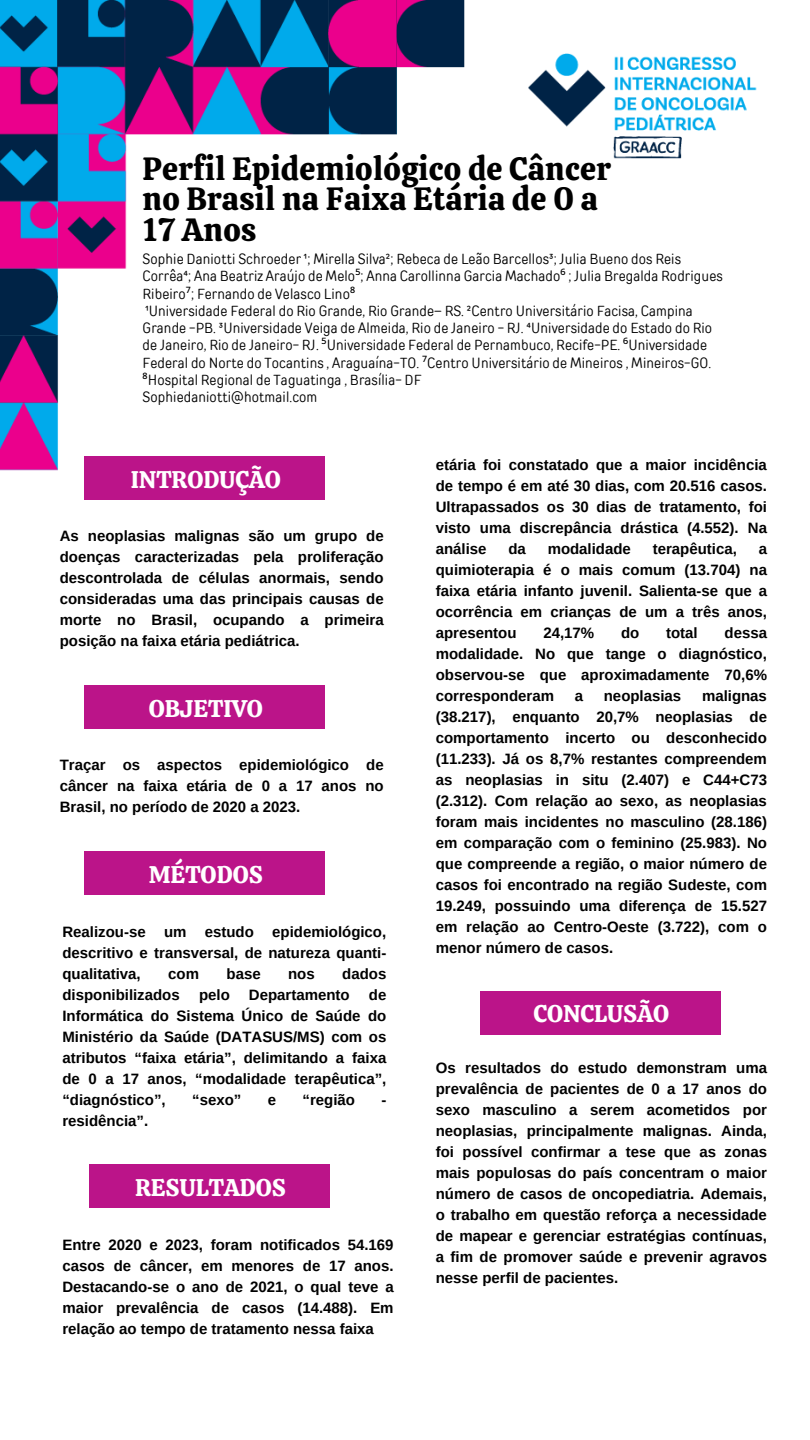
<style>
.page{position:relative;width:810px;height:1440px;background:#fff}
.page>*{position:absolute;margin:0;border:0;box-sizing:border-box;transform-origin:0 0}
.t1{font:32px/30.8px "Calistoga";letter-spacing:.01em;color:#000}
.t2{font:24px "Calistoga";color:#fff}
.t3{font:700 15px/21px "Arimo";color:#000;text-align:justify}
.t4{font:14.5px/17.2px "TT Rounds Condensed";letter-spacing:.01em;color:#000}
.s1{font-family:"Noto Sans"}
</style>
<div class="page">
<img style="left:0;top:0;width:757px;height:1208px">
<p class="t1" style="left:143px;top:153px;width:470px">Perfil Epidemiológico de Câncer no Brasil na Faixa Etária de 0 a<br>17 Anos</p>
<h1 class="t4" style="left:143px;top:250px;width:582px">Sophie Daniotti Schroeder ¹; Mirella Silva²; Rebeca de Leão Barcellos³; Julia Bueno dos Reis<br>Corrêa⁴; Ana Beatriz Araújo de Melo<span class="s1">⁵</span>; Anna Carollinna Garcia Machado<span class="s1">⁶</span> ; Julia Bregalda Rodrigues<br>Ribeiro<span class="s1">⁷</span>; Fernando de Velasco Lino<span class="s1">⁸</span></h1>
<p class="t4" style="left:143px;top:302px;width:571px">¹Universidade Federal do Rio Grande, Rio Grande– RS. ²Centro Universitário Facisa, Campina Grande -PB. ³Universidade Veiga de Almeida, Rio de Janeiro - RJ. ⁴Universidade do Estado do Rio de Janeiro, Rio de Janeiro- RJ. <span class="s1">⁵</span>Universidade Federal de Pernambuco, Recife-PE. <span class="s1">⁶</span>Universidade Federal do Norte do Tocantins , Araguaína-TO. <span class="s1">⁷</span>Centro Universitário de Mineiros , Mineiros-GO.<br><span class="s1">⁸</span>Hospital Regional de Taguatinga , Brasília- DF</p>
<p class="t4" style="left:143px;top:388px;width:176px">Sophiedaniotti@hotmail.com</p>
<p class="t2" style="left:131px;top:464px;width:152px">INTRODUÇÃO</p>
<h2 class="t3" style="left:60px;top:526px;width:325px">As neoplasias malignas são um grupo de doenças caracterizadas pela proliferação descontrolada de células anormais, sendo consideradas uma das principais causas de morte no Brasil, ocupando a primeira posição na faixa etária pediátrica.</h2>
<h2 class="t2" style="left:149px;top:693px;width:116px">OBJETIVO</h2>
<h3 class="t3" style="left:60px;top:755px;width:325px">Traçar os aspectos epidemiológico de câncer na faixa etária de 0 a 17 anos no Brasil, no período de 2020 a 2023.</h3>
<h3 class="t2" style="left:149px;top:859px;width:116px">MÉTODOS</h3>
<h2 class="t3" style="left:62px;top:921px;width:325px">Realizou-se um estudo epidemiológico, descritivo e transversal, de natureza quanti&shy;qualitativa,</h2>
<h2 class="t3" style="left:168px;top:963px;width:32px">com</h2>
<h2 class="t3" style="left:227px;top:963px;width:36px">base</h2>
<h2 class="t3" style="left:288px;top:963px;width:28px">nos</h2>
<h2 class="t3" style="left:342px;top:963px;width:46px">dados</h2>
<h2 class="t3" style="left:62px;top:984px;width:119px">disponibilizados</h2>
<h2 class="t3" style="left:199px;top:984px;width:32px">pelo</h2>
<h2 class="t3" style="left:249px;top:984px;width:102px">Departamento</h2>
<h2 class="t3" style="left:62px;top:984px;width:325px;text-indent:306px">de Informática do Sistema Único de Saúde do Ministério da Saúde (DATASUS/MS) com os atributos “faixa etária”, delimitando a faixa de 0 a 17 anos, “modalidade terapêutica”, “diagnóstico”,</h2>
<h2 class="t3" style="left:192px;top:1089px;width:51px">“sexo”</h2>
<h2 class="t3" style="left:268px;top:1089px;width:10px">e</h2>
<h2 class="t3" style="left:303px;top:1089px;width:54px">“região</h2>
<h2 class="t3" style="left:381px;top:1089px;width:6px">-</h2>
<h2 class="t3" style="left:62px;top:1110px;width:87px">residência”.</h2>
<h2 class="t2" style="left:135px;top:1172px;width:153px">RESULTADOS</h2>
<h3 class="t3" style="left:62px;top:1234px;width:333px">Entre 2020 e 2023, foram notificados 54.169 casos de câncer, em menores de 17 anos.<br>Destacando-se o ano de 2021, o qual teve a maior prevalência de casos (14.488). Em relação ao tempo de tratamento nessa faixa</h3>
<h3 class="t3" style="left:436px;top:455px;width:333px">etária foi constatado que a maior incidência de tempo é em até 30 dias, com 20.516 casos.<br>Ultrapassados os 30 dias de tratamento, foi visto uma discrepância drástica (4.552). Na análise</h3>
<h3 class="t3" style="left:508px;top:539px;width:19px">da</h3>
<h3 class="t3" style="left:548px;top:539px;width:85px">modalidade</h3>
<h3 class="t3" style="left:653px;top:539px;width:86px">terapêutica,</h3>
<h3 class="t3" style="left:436px;top:539px;width:333px;text-indent:323px">a quimioterapia é o mais comum (13.704) na faixa etária infanto juvenil. Salienta-se que a ocorrência em crianças de um a três anos, apresentou</h3>
<h3 class="t3" style="left:436px;top:623px;width:333px;text-indent:289px">dessa modalidade. No que tange o diagnóstico, observou-se que aproximadamente 70,6% corresponderam</h3>
<h3 class="t3" style="left:543px;top:623px;width:52px">24,17%</h3>
<h3 class="t3" style="left:621px;top:623px;width:20px">do</h3>
<h3 class="t3" style="left:666px;top:623px;width:33px">total</h3>
<h3 class="t3" style="left:436px;top:686px;width:333px;text-indent:266px">malignas (38.217), enquanto 20,7% neoplasias de comportamento incerto ou desconhecido (11.233). Já os 8,7% restantes compreendem as neoplasias in situ (2.407) e C44+C73 (2.312). Com relação ao sexo, as neoplasias foram mais incidentes no masculino (28.186) em comparação com o feminino (25.983). No que compreende a região, o maior número de casos foi encontrado na região Sudeste, com 19.249, possuindo uma diferença de 15.527 em relação ao Centro-Oeste (3.722), com o menor número de casos.</h3>
<h3 class="t3" style="left:575px;top:686px;width:10px">a</h3>
<h3 class="t3" style="left:604px;top:686px;width:79px">neoplasias</h3>
<h3 class="t2" style="left:534px;top:998px;width:137px">CONCLUSÃO</h3>
<h2 class="t3" style="left:436px;top:1057px;width:333px">Os resultados do estudo demonstram uma prevalência de pacientes de 0 a 17 anos do sexo masculino a serem acometidos por neoplasias, principalmente malignas. Ainda, foi possível confirmar a tese que as zonas mais populosas do país concentram o maior número de casos de oncopediatria. Ademais, o trabalho em questão reforça a necessidade de mapear e gerenciar estratégias contínuas, a fim de promover saúde e prevenir agravos nesse perfil de pacientes.</h2>
</div>
